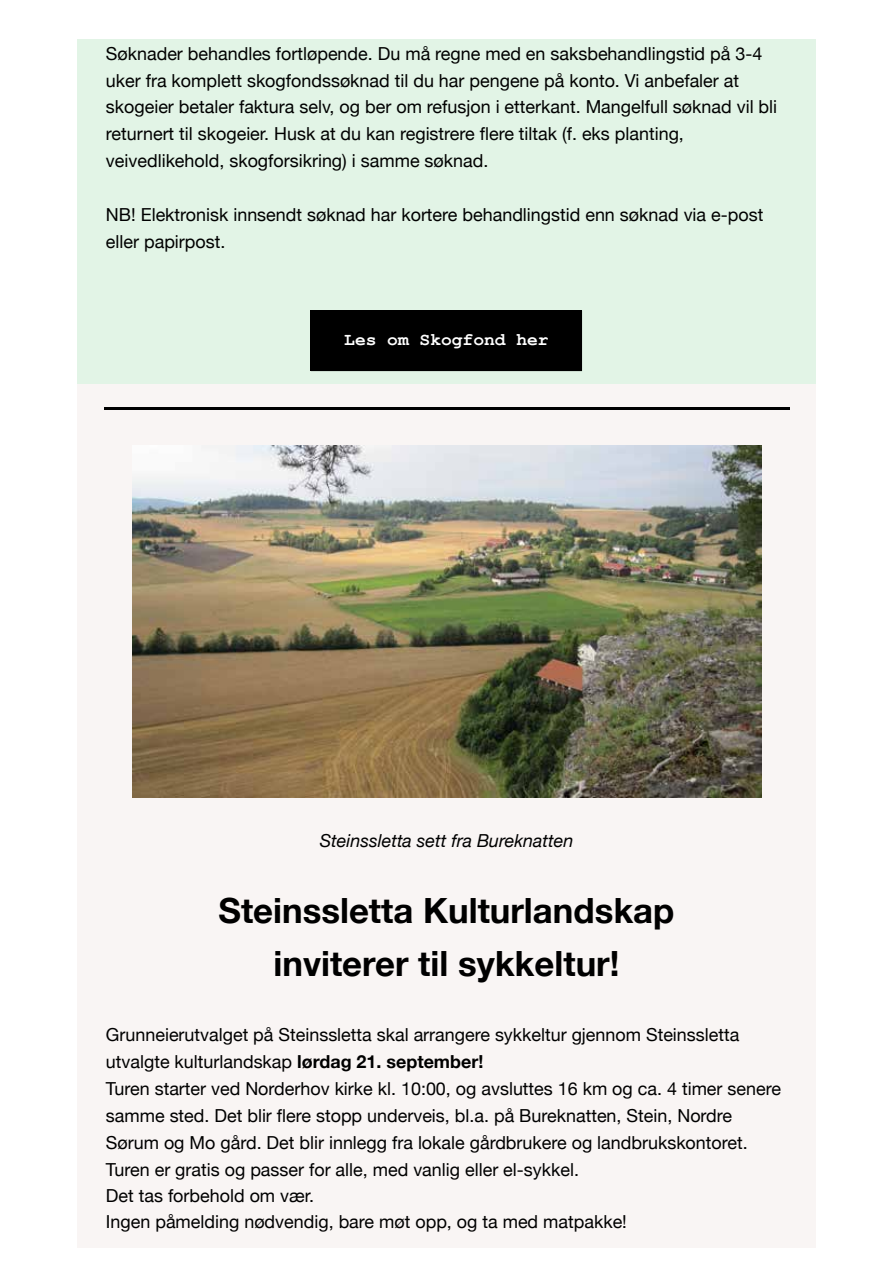
<style>
.page{position:relative;width:893px;height:1263px;background:#fff}
.page>*{position:absolute;margin:0;border:0;box-sizing:border-box;transform-origin:0 0}
.t1{font:700 34.8px/52.7px "Helvetica Neue";color:#000;text-align:center}
.t2{font:17.85px/26.7px "Helvetica Neue";color:#000}
.t3{font:italic 17.85px "Helvetica Neue";color:#000}
.t4{font:700 17.85px "Courier New";color:#fff}
.s1{font-weight:700}
</style>
<div class="page">
<div style="left:77px;top:39px;width:739px;height:258px;background:#e2f4e6"></div>
<div style="left:77px;top:297px;width:739px;height:87px;background:#e2f4e6"></div>
<div style="left:311px;top:311px;width:271px;height:60px;background:#000"></div>
<div style="left:77px;top:384px;width:739px;height:48px;background:#f9f5f4"></div>
<hr style="left:104px;top:407px;width:685px;height:2px;background:#000">
<div style="left:77px;top:432px;width:739px;height:379px;background:#f9f5f4"></div>
<div style="left:77px;top:811px;width:739px;height:59px;background:#f9f5f4"></div>
<div style="left:77px;top:870px;width:739px;height:135px;background:#f9f5f4"></div>
<div style="left:77px;top:1005px;width:739px;height:204px;background:#f9f5f4"></div>
<img style="left:133px;top:445px;width:628px;height:353px">
<div style="left:77px;top:1209px;width:739px;height:38px;background:#f9f5f4"></div>
<p class="t2" style="left:106px;top:41px;width:673px">Søknader behandles fortløpende. Du må regne med en saksbehandlingstid på 3-4 uker fra komplett skogfondssøknad til du har pengene på konto. Vi anbefaler at skogeier betaler faktura selv, og ber om refusjon i etterkant. Mangelfull søknad vil bli returnert til skogeier. Husk at du kan registrere flere tiltak (f. eks planting, veivedlikehold, skogforsikring) i samme søknad.</p>
<p class="t2" style="left:106px;top:202px;width:659px">NB! Elektronisk innsendt søknad har kortere behandlingstid enn søknad via e-post eller papirpost.</p>
<p class="t4" style="left:344px;top:329px;width:206px">Les om Skogfond her</p>
<p class="t3" style="left:320px;top:828px;width:255px">Steinssletta sett fra Bureknatten</p>
<h1 class="t1" style="left:219px;top:886px;width:457px">Steinssletta Kulturlandskap inviterer til sykkeltur!</h1>
<p class="t2" style="left:106px;top:1022px;width:677px">Grunneierutvalget på Steinssletta skal arrangere sykkeltur gjennom Steinssletta utvalgte kulturlandskap <span class="s1">lørdag 21. september!<br></span>Turen starter ved Norderhov kirke kl. 10:00, og avsluttes 16 km og ca. 4 timer senere samme sted. Det blir flere stopp underveis, bl.a. på Bureknatten, Stein, Nordre Sørum og Mo gård. Det blir innlegg fra lokale gårdbrukere og landbrukskontoret.<br>Turen er gratis og passer for alle, med vanlig eller el-sykkel.<br>Det tas forbehold om vær.<br>Ingen påmelding nødvendig, bare møt opp, og ta med matpakke!</p>
</div>
